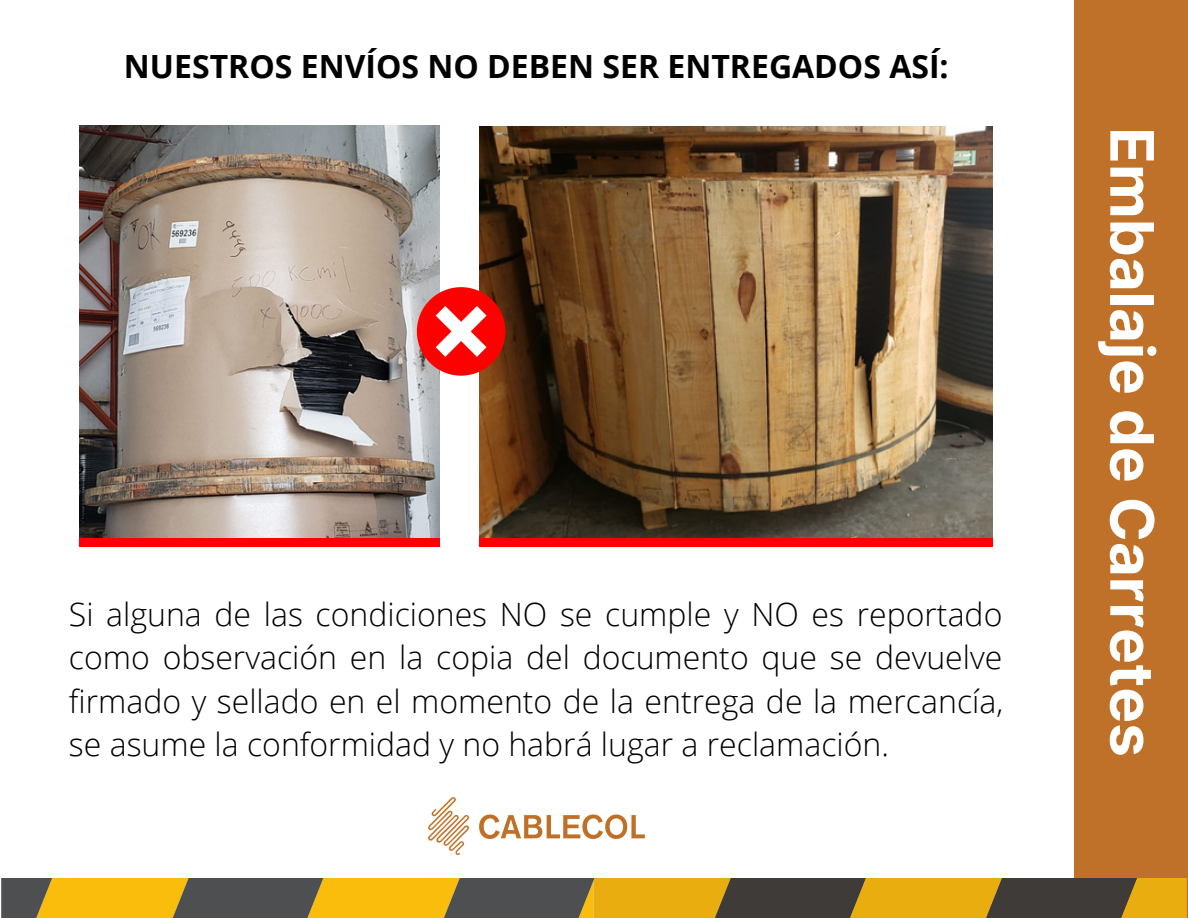
<style>
.page{position:relative;width:1188px;height:918px;background:#fff}
.page>*{position:absolute;margin:0;border:0;box-sizing:border-box;transform-origin:0 0}
.t1{font:700 60px "Inter";color:#fff}
.t2{font:300 32px/43.6px "Open Sans";color:#000;text-align:justify}
.t3{font:700 32px "Open Sans";color:#000}
</style>
<div class="page">
<div style="left:1074px;top:0;width:114px;height:918px;background:#c07129"></div>
<svg style="left:1px;top:879px;width:1186px;height:39px;background:#9d7e29"></svg>
<div style="left:479px;top:508px;width:513px;height:38px;background:#f00"></div>
<div style="left:80px;top:508px;width:360px;height:38px;background:#f00"></div>
<img style="left:479px;top:127px;width:513px;height:411px">
<img style="left:80px;top:125px;width:360px;height:413px">
<svg style="left:417px;top:287px;width:88px;height:89px"></svg>
<img style="left:428px;top:797px;width:218px;height:59px">
<p class="t3" style="left:124px;top:44px;width:826px">NUESTROS ENVÍOS NO DEBEN SER ENTREGADOS ASÍ:</p>
<p class="t2" style="left:69px;top:591px;width:936px">Si alguna de las condiciones NO se cumple y NO es reportado como observación en la copia del documento que se devuelve firmado y sellado en el momento de la entrega de la mercancía, se asume la conformidad y no habrá lugar a reclamación.</p>
<p class="t1" style="left:1168px;top:127px;width:631px;rotate:90deg">Embalaje de Carretes</p>
</div>
